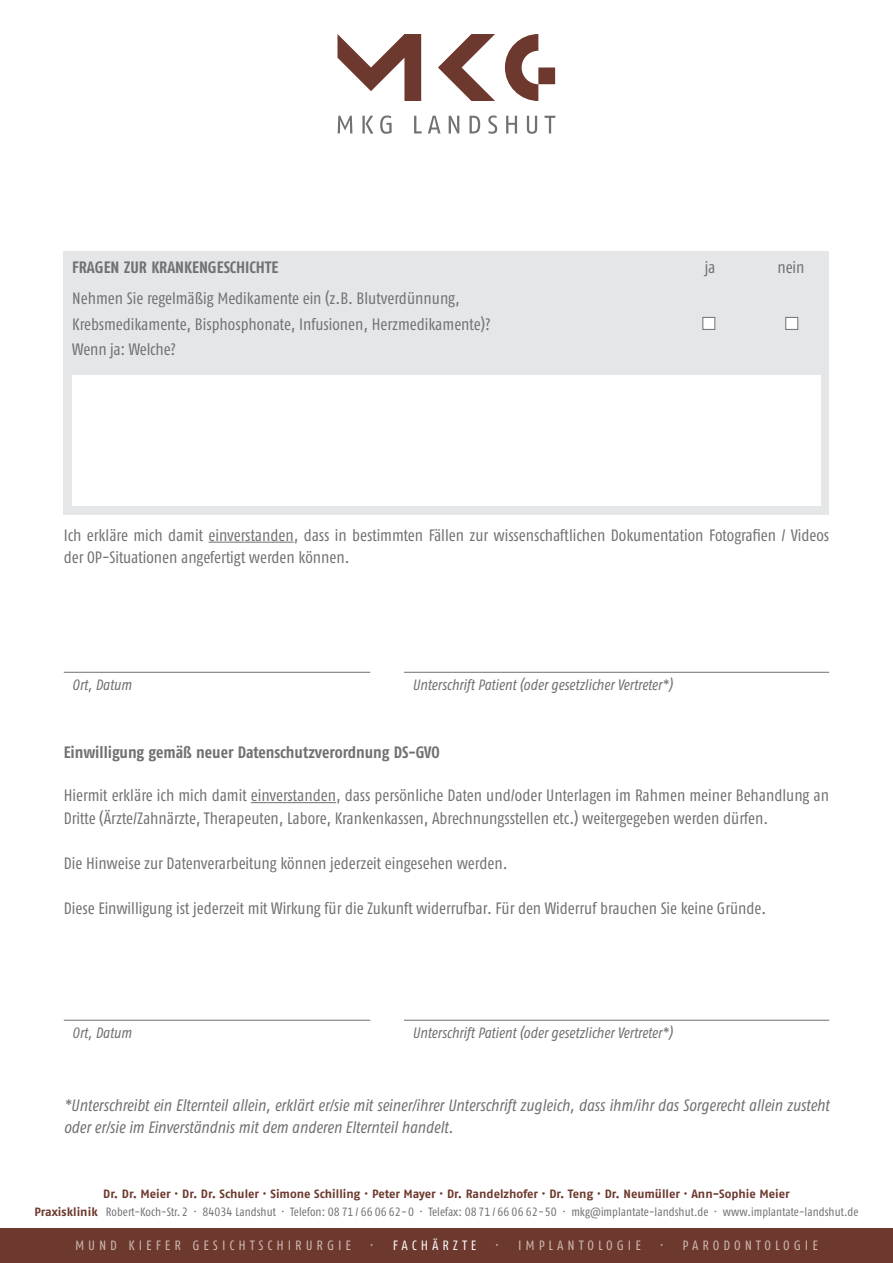
<style>
.page{position:relative;width:893px;height:1263px;background:#fff}
.page>*{position:absolute;margin:0;border:0;box-sizing:border-box;transform-origin:0 0}
.t1{font:16.5px/22.5px "Fago Co Regular Tf";color:#707173}
.t2{font:italic 16.5px/22.5px "Fago Co Regular Tf";color:#707173}
.t3{font:16.5px "Fago Co Bold Tf";color:#707173}
.t4{font:italic 15px "Fago Co Regular Tf";color:#707173}
.t5{font:13.5px "Fago Co Regular Tf Caps";letter-spacing:.29em;color:#cfbab1}
.t6{font:13.5px "Fago Co Regular Tf Caps";letter-spacing:.285em;color:#fff}
.t7{font:12px "Fago Co Regular Tf";letter-spacing:.005em;color:#707173}
.t8{font:700 12px "Fago No";color:#6d392f}
.s1{font-family:"Fago No";font-weight:700;color:#6d392f}
.s2{color:#cfbab1}
</style>
<div class="page">
<hr style="left:404px;top:1020px;width:425px;height:1px;background:#707173">
<hr style="left:64px;top:1020px;width:306px;height:1px;background:#707173">
<hr style="left:251px;top:802px;width:85px;height:1px;background:#707173">
<hr style="left:404px;top:672px;width:425px;height:1px;background:#707173">
<hr style="left:64px;top:672px;width:306px;height:1px;background:#707173">
<hr style="left:209px;top:542px;width:85px;height:1px;background:#707173">
<div style="left:0;top:1229px;width:893px;height:34px;background:#6d392f"></div>
<div style="left:64px;top:251px;width:765px;height:263px;background:#e5e6e7"></div>
<div style="left:702px;top:317px;width:13px;height:13px;background:#fff;border:1px solid #707173"></div>
<div style="left:785px;top:317px;width:13px;height:13px;background:#fff;border:1px solid #707173"></div>
<div style="left:72px;top:375px;width:749px;height:131px;background:#fff"></div>
<svg style="left:505px;top:34px;width:50px;height:67px"></svg>
<svg style="left:438px;top:34px;width:57px;height:67px"></svg>
<svg style="left:337px;top:34px;width:84px;height:67px"></svg>
<svg style="left:338px;top:115px;width:217px;height:19px"></svg>
<p class="t3" style="left:72px;top:257px;width:208px">FRAGEN ZUR KRANKENGESCHICHTE</p>
<p class="t1" style="left:705px;top:255px;width:12px">ja</p>
<p class="t1" style="left:777px;top:255px;width:29px">nein</p>
<p class="t1" style="left:72px;top:285px;width:420px;line-height:25.5px">Nehmen Sie regelmäßig Medikamente ein (z.B. Blutverdünnung,<br>Krebsmedikamente, Bisphosphonate, Infusionen, Herzmedikamente)?<br>Wenn ja: Welche?</p>
<p class="t1" style="left:64px;top:523px;width:767px">Ich erkläre mich damit einverstanden, dass in bestimmten Fällen zur wissenschaftlichen Dokumentation Fotografien / Videos der OP-Situationen angefertigt werden können.</p>
<p class="t4" style="left:72px;top:676px;width:61px">Ort, Datum</p>
<p class="t4" style="left:412px;top:676px;width:261px">Unterschrift Patient (oder gesetzlicher Vertreter*)</p>
<p class="t3" style="left:64px;top:742px;width:377px">Einwilligung gemäß neuer Datenschutzverordnung DS-GVO</p>
<p class="t1" style="left:64px;top:784px;width:767px">Hiermit erkläre ich mich damit einverstanden, dass persönliche Daten und/oder Unterlagen im Rahmen meiner Behandlung an<br>Dritte (Ärzte/Zahnärzte, Therapeuten, Labore, Krankenkassen, Abrechnungsstellen etc.) weitergegeben werden dürfen.</p>
<p class="t1" style="left:64px;top:851px;width:445px">Die Hinweise zur Datenverarbeitung können jederzeit eingesehen werden.</p>
<p class="t1" style="left:64px;top:896px;width:704px">Diese Einwilligung ist jederzeit mit Wirkung für die Zukunft widerrufbar. Für den Widerruf brauchen Sie keine Gründe.</p>
<p class="t4" style="left:72px;top:1024px;width:61px">Ort, Datum</p>
<p class="t4" style="left:412px;top:1024px;width:261px">Unterschrift Patient (oder gesetzlicher Vertreter*)</p>
<p class="t2" style="left:64px;top:1093px;width:767px">*Unterschreibt ein Elternteil allein, erklärt er/sie mit seiner/ihrer Unterschrift zugleich, dass ihm/ihr das Sorgerecht allein zusteht oder er/sie im Einverständnis mit dem anderen Elternteil handelt.</p>
<p class="t8" style="left:103px;top:1187px;width:688px">Dr. Dr. Meier · Dr. Dr. Schuler · Simone Schilling · Peter Mayer · Dr. Randelzhofer · Dr. Teng · Dr. Neumüller · Ann-Sophie Meier</p>
<p class="t7" style="left:34px;top:1205px;width:826px"><span class="s1">Praxisklinik</span> Robert-Koch-Str. 2 · 84034 Landshut · Telefon: 08 71 / 66 06 62-0 · Telefax: 08 71 / 66 06 62-50 · mkg@implantate-landshut.de · www.implantate-landshut.de</p>
<p class="t5" style="left:75px;top:1238px;width:278px">MUND KIEFER GESICHTSCHIRURGIE</p>
<p class="t6" style="left:370px;top:1238px;width:108px"><span class="s2">·</span> FACHÄRZTE</p>
<p class="t5" style="left:495px;top:1238px;width:147px">· IMPLANTOLOGIE</p>
<p class="t5" style="left:660px;top:1238px;width:160px">· PARODONTOLOGIE</p>
</div>
